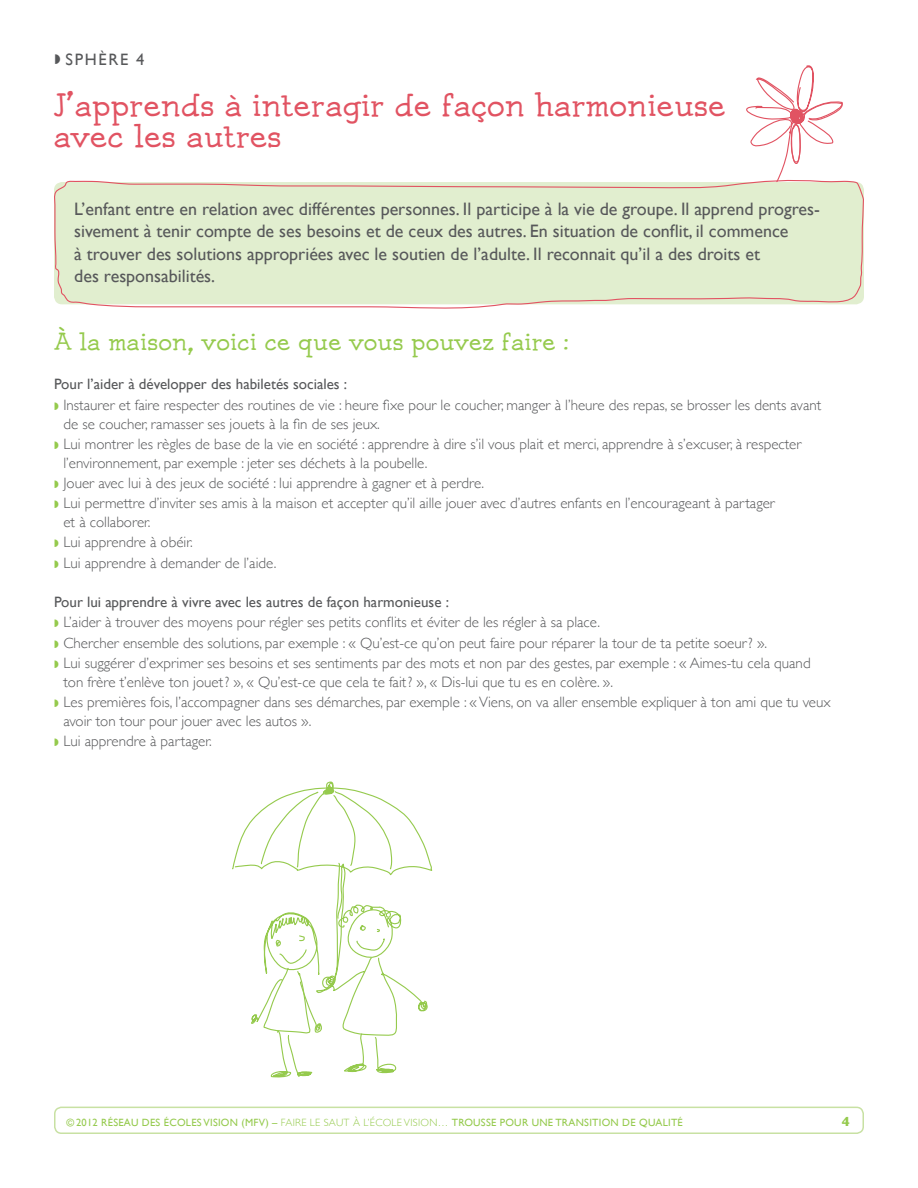
<style>
.page{position:relative;width:918px;height:1188px;background:#fff}
.page>*{position:absolute;margin:0;border:0;box-sizing:border-box;transform-origin:0 0}
.t1{font:25.5px/30.6px "Josschrift Serif";letter-spacing:.05em;color:#e15362}
.t2{font:19.5px "Josschrift Serif";letter-spacing:.05em;color:#95ca4d}
.t3{font:18px/22.5px "Gill Sans";color:#57585a}
.t4{font:16.5px "Gill Sans";letter-spacing:.1em;color:#57585a}
.t5{font:300 15px/20.4px "Gill Sans";color:#57585a}
.t6{font:15px "Gill Sans";color:#57585a}
.t7{font:700 13.5px "Gill Sans";color:#95ca4d}
.t8{font:10.5px "Gill Sans";letter-spacing:.025em;color:#95ca4d}
.s1{font-weight:300}
</style>
<div class="page">
<div style="left:54px;top:1107px;width:810px;height:27px;border:2px solid #c8e1a3;border-radius:7px"></div>
<svg style="left:746px;top:65px;width:97px;height:113px"></svg>
<svg style="left:54px;top:178px;width:810px;height:131px;background:#e2ebcf"></svg>
<svg style="left:232px;top:781px;width:201px;height:297px"></svg>
<p class="t4" style="left:66px;top:50px;width:80px">SPHÈRE 4</p>
<h1 class="t1" style="left:54px;top:96px;width:673px">J’apprends à interagir de façon harmonieuse avec les autres</h1>
<p class="t3" style="left:74px;top:197px;width:747px">L’enfant entre en relation avec différentes personnes. Il participe à la vie de groupe. Il apprend progres&shy;sivement à tenir compte de ses besoins et de ceux des autres. En situation de conflit, il commence<br>à trouver des solutions appropriées avec le soutien de l’adulte. Il reconnait qu’il a des droits et<br>des responsabilités.</p>
<h2 class="t2" style="left:54px;top:335px;width:516px">À la maison, voici ce que vous pouvez faire :</h2>
<p class="t6" style="left:54px;top:376px;width:295px">Pour l’aider à développer des habiletés sociales :</p>
<p class="t5" style="left:63px;top:395px;width:759px;line-height:18.8px">Instaurer et faire respecter des routines de vie : heure fixe pour le coucher, manger à l’heure des repas, se brosser les dents avant de se coucher, ramasser ses jouets à la fin de ses jeux.</p>
<p class="t5" style="left:63px;top:435px;width:739px;line-height:18.8px">Lui montrer les règles de base de la vie en société : apprendre à dire s’il vous plait et merci, apprendre à s’excuser, à respecter l’environnement, par exemple : jeter ses déchets à la poubelle.</p>
<p class="t5" style="left:63px;top:473px;width:713px">Jouer avec lui à des jeux de société : lui apprendre à gagner et à perdre.<br>Lui permettre d’inviter ses amis à la maison et accepter qu’il aille jouer avec d’autres enfants en l’encourageant à partager</p>
<p class="t5" style="left:63px;top:512px;width:214px">et à collaborer.<br>Lui apprendre à obéir.<br>Lui apprendre à demander de l’aide.</p>
<p class="t6" style="left:54px;top:593px;width:397px">Pour lui apprendre à vivre avec les autres de façon harmonieuse :</p>
<p class="t5" style="left:63px;top:612px;width:749px">L’aider à trouver des moyens pour régler ses petits conflits et éviter de les régler à sa place.<br>Chercher ensemble des solutions, par exemple : « Qu’est-ce qu’on peut faire pour réparer la tour de ta petite soeur ? ».<br>Lui suggérer d’exprimer ses besoins et ses sentiments par des mots et non par des gestes, par exemple : « Aimes-tu cela quand</p>
<p class="t5" style="left:63px;top:672px;width:769px">ton frère t’enlève ton jouet ? », « Qu’est-ce que cela te fait ? », « Dis-lui que tu es en colère. ».<br>Les premières fois, l’accompagner dans ses démarches, par exemple : « Viens, on va aller ensemble expliquer à ton ami que tu veux</p>
<p class="t5" style="left:63px;top:711px;width:249px">avoir ton tour pour jouer avec les autos ».<br>Lui apprendre à partager.</p>
<p class="t8" style="left:66px;top:1116px;width:618px">© 2012 RÉSEAU DES ÉCOLES VISION (MFV) – <span class="s1">FAIRE LE SAUT À L’ÉCOLE VISION…</span> TROUSSE POUR UNE TRANSITION DE QUALITÉ</p>
<p class="t7" style="left:842px;top:1113px;width:10px">4</p>
</div>
